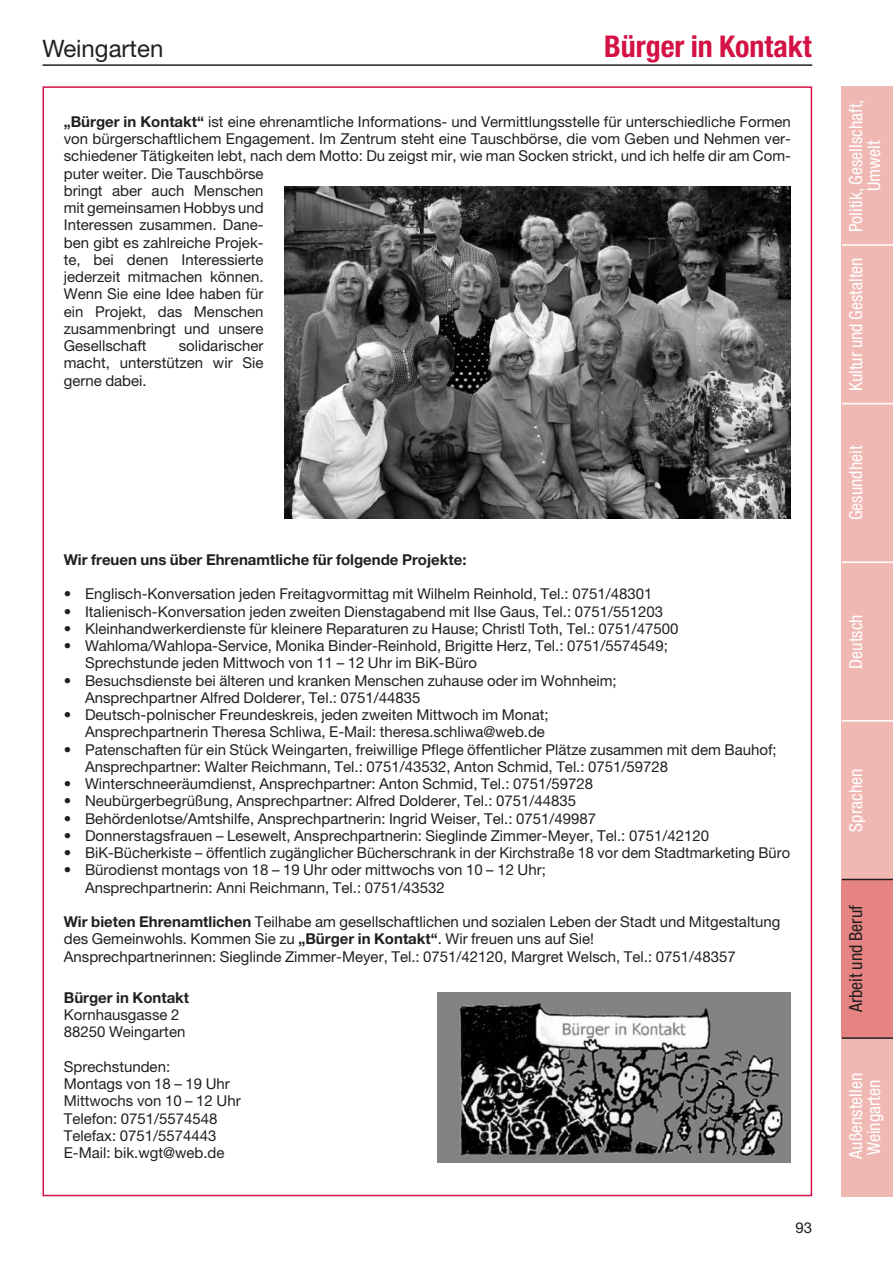
<style>
.page{position:relative;width:893px;height:1263px;background:#fff}
.page>*{position:absolute;margin:0;border:0;box-sizing:border-box;transform-origin:0 0}
.t1{font:700 condensed 30px "Helvetica Neue";color:#d31145}
.t2{font:24px "Helvetica Neue";color:#231f20}
.t3{font:condensed 18px/18px "Helvetica Neue";color:#fff;text-align:center}
.t4{font:condensed 18px "Helvetica Neue";color:#231f20}
.t5{font:15px/17.2px "Helvetica Neue";color:#231f20}
.t6{font:700 15px "Helvetica Neue";color:#231f20}
.s1{font-weight:700}
</style>
<div class="page">
<hr style="left:43px;top:64px;width:769px;height:2px;background:#231f20">
<div style="left:842px;top:86px;width:51px;height:159px;background:#f0b8b2"></div>
<div style="left:842px;top:245px;width:51px;height:159px;background:#f0b8b2"></div>
<div style="left:842px;top:404px;width:51px;height:158px;background:#f0b8b2"></div>
<div style="left:842px;top:562px;width:51px;height:159px;background:#f0b8b2"></div>
<div style="left:842px;top:721px;width:51px;height:158px;background:#f0b8b2"></div>
<div style="left:842px;top:879px;width:51px;height:159px;background:#e58482"></div>
<div style="left:842px;top:1038px;width:51px;height:159px;background:#f0b8b2"></div>
<hr style="left:842px;top:244px;width:51px;height:2px;background:#fff">
<hr style="left:842px;top:403px;width:51px;height:1px;background:#fff">
<hr style="left:842px;top:561px;width:51px;height:2px;background:#fff">
<hr style="left:842px;top:720px;width:51px;height:2px;background:#fff">
<hr style="left:842px;top:879px;width:51px;height:1px;background:#231f20">
<hr style="left:842px;top:1037px;width:51px;height:2px;background:#231f20">
<img style="left:438px;top:992px;width:353px;height:170px">
<img style="left:285px;top:186px;width:506px;height:332px">
<h2 class="t2" style="left:43px;top:40px;width:122px">Weingarten</h2>
<h1 class="t1" style="left:604px;top:35px;width:209px">Bürger in Kontakt</h1>
<p class="t5" style="left:64px;top:114px;width:729px"><span class="s1">„Bürger in Kontakt“</span> ist eine ehrenamtliche Informations- und Vermittlungsstelle für unterschiedliche Formen von bürgerschaftlichem Engagement. Im Zentrum steht eine Tauschbörse, die vom Geben und Nehmen ver&shy;schiedener Tätigkeiten lebt, nach dem Motto: Du zeigst mir, wie man Socken strickt, und ich helfe dir am Com&shy;puter weiter. Die Tauschbörse<br>bringt aber auch Menschen<br>mit gemeinsamen Hobbys und<br>Interessen zusammen. Dane-<br>ben gibt es zahlreiche Projek-<br>te, bei denen Interessierte<br>jederzeit mitmachen können.<br>Wenn Sie eine Idee haben für<br>ein Projekt, das Menschen<br>zusammenbringt und unsere<br>Gesellschaft</p>
<p class="t5" style="left:64px;top:339px;width:201px;text-align:justify;text-indent:115px">solidarischer macht, unterstützen wir Sie gerne dabei.</p>
<p class="t6" style="left:64px;top:554px;width:404px">Wir freuen uns über Ehrenamtliche für folgende Projekte:</p>
<p class="t5" style="left:64px;top:587px;width:590px">• Englisch-Konversation jeden Freitagvormittag mit Wilhelm Reinhold, Tel.: 0751/48301</p>
<p class="t5" style="left:64px;top:604px;width:601px">• Italienisch-Konversation jeden zweiten Dienstagabend mit Ilse Gaus, Tel.: 0751/551203</p>
<p class="t5" style="left:64px;top:621px;width:616px">• Kleinhandwerkerdienste für kleinere Reparaturen zu Hause; Christl Toth, Tel.: 0751/47500</p>
<p class="t5" style="left:85px;top:639px;width:584px;text-indent:-21px">• Wahloma/Wahlopa-Service, Monika Binder-Reinhold, Brigitte Herz, Tel.: 0751/5574549;<br>Sprechstunde jeden Mittwoch von 11 – 12 Uhr im BiK-Büro</p>
<p class="t5" style="left:85px;top:673px;width:533px;text-indent:-21px">• Besuchsdienste bei älteren und kranken Menschen zuhause oder im Wohnheim;<br>Ansprechpartner Alfred Dolderer, Tel.: 0751/44835</p>
<p class="t5" style="left:64px;top:708px;width:486px;text-align:right">• Deutsch-polnischer Freundeskreis, jeden zweiten Mittwoch im Monat;<br>Ansprechpartnerin Theresa Schliwa, E-Mail: theresa.schliwa@web.de</p>
<p class="t5" style="left:85px;top:742px;width:693px;text-indent:-21px">• Patenschaften für ein Stück Weingarten, freiwillige Pflege öffentlicher Plätze zusammen mit dem Bauhof;<br>Ansprechpartner: Walter Reichmann, Tel.: 0751/43532, Anton Schmid, Tel.: 0751/59728</p>
<p class="t5" style="left:64px;top:777px;width:531px">• Winterschneeräumdienst, Ansprechpartner: Anton Schmid, Tel.: 0751/59728</p>
<p class="t5" style="left:64px;top:794px;width:514px">• Neubürgerbegrüßung, Ansprechpartner: Alfred Dolderer, Tel.: 0751/44835</p>
<p class="t5" style="left:64px;top:811px;width:534px">• Behördenlotse/Amtshilfe, Ansprechpartnerin: Ingrid Weiser, Tel.: 0751/49987</p>
<p class="t5" style="left:64px;top:828px;width:647px">• Donnerstagsfrauen – Lesewelt, Ansprechpartnerin: Sieglinde Zimmer-Meyer, Tel.: 0751/42120</p>
<p class="t5" style="left:64px;top:846px;width:728px">• BiK-Bücherkiste – öffentlich zugänglicher Bücherschrank in der Kirchstraße 18 vor dem Stadtmarketing Büro</p>
<p class="t5" style="left:85px;top:863px;width:462px;text-indent:-21px">• Bürodienst montags von 18 – 19 Uhr oder mittwochs von 10 – 12 Uhr;<br>Ansprechpartnerin: Anni Reichmann, Tel.: 0751/43532</p>
<p class="t5" style="left:64px;top:915px;width:718px"><span class="s1">Wir bieten Ehrenamtlichen</span> Teilhabe am gesellschaftlichen und sozialen Leben der Stadt und Mitgestaltung des Gemeinwohls. Kommen Sie zu <span class="s1">„Bürger in Kontakt“</span>. Wir freuen uns auf Sie!<br>Ansprechpartnerinnen: Sieglinde Zimmer-Meyer, Tel.: 0751/42120, Margret Welsch, Tel.: 0751/48357</p>
<p class="t6" style="left:64px;top:992px;width:127px">Bürger in Kontakt</p>
<p class="t5" style="left:64px;top:1008px;width:123px">Kornhausgasse 2<br>88250 Weingarten</p>
<p class="t5" style="left:64px;top:1059px;width:178px">Sprechstunden:<br>Montags von 18 – 19 Uhr<br>Mittwochs von 10 – 12 Uhr<br>Telefon: 0751/5574548<br>Telefax: 0751/5574443<br>E-Mail: bik.wgt@web.de</p>
<p class="t5" style="left:795px;top:1220px;width:18px">93</p>
<p class="t3" style="left:848px;top:232px;width:134px;rotate:-90deg">Politik, Gesellschaft,<br>Umwelt</p>
<p class="t3" style="left:848px;top:391px;width:135px;rotate:-90deg">Kultur und Gestalten</p>
<p class="t3" style="left:848px;top:520px;width:76px;rotate:-90deg">Gesundheit</p>
<p class="t3" style="left:848px;top:669px;width:56px;rotate:-90deg">Deutsch</p>
<p class="t3" style="left:848px;top:832px;width:64px;rotate:-90deg">Sprachen</p>
<p class="t4" style="left:849px;top:1012px;width:108px;rotate:-90deg">Arbeit und Beruf</p>
<p class="t3" style="left:848px;top:1159px;width:87px;text-align:left;rotate:-90deg">Außenstellen<br>Weingarten</p>
</div>
